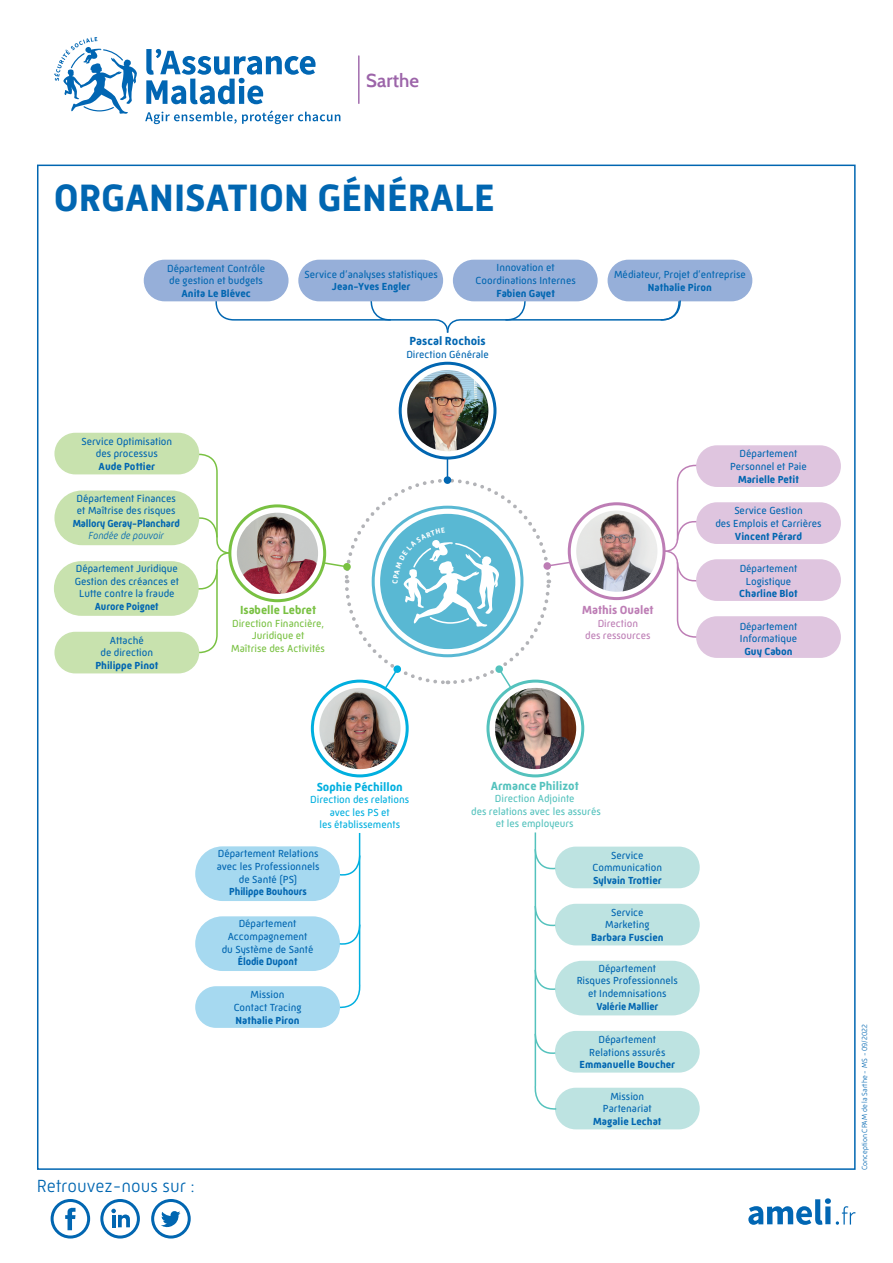
<style>
.page{position:relative;width:893px;height:1263px;background:#fff}
.page>*{position:absolute;margin:0;border:0;box-sizing:border-box;transform-origin:0 0}
.t1{font:700 39px "Mic 32 New";color:#0166b1}
.t2{font:600 18.75px "Cabin";color:#9c64a9}
.t3{font:300 18px "Mic 32 New";color:#0166b1}
.t4{font:700 12px "Mic 32 New";color:#00afdf}
.t5{font:700 12px "Mic 32 New";color:#54c2bd}
.t6{font:700 12px "Mic 32 New";color:#79c142}
.t7{font:700 12px "Mic 32 New";color:#0166b1}
.t8{font:700 12px "Mic 32 New";color:#bd7db5}
.t9{font:10.5px/12.6px "Mic 32 New";color:#0166b1;text-align:center}
.t10{font:700 10.5px "Mic 32 New";color:#0166b1}
.t11{font:700 10.5px "Mic 32 New";color:#0166b1;scale:.96 1}
.t12{font:10.5px/12.6px "Mic 32 New";color:#54c2bd;text-align:center}
.t13{font:10.5px/12.6px "Mic 32 New";color:#79c142;text-align:center}
.t14{font:10.5px/12.6px "Mic 32 New";color:#00afdf;text-align:center}
.t15{font:10.5px/12.6px "Mic 32 New";color:#bd7db5;text-align:center}
.t16{font:italic 300 10.5px "Mic 32 New";letter-spacing:-.01em;color:#0166b1;scale:.96 1}
.t17{font:300 7.5px "Mic 32 New";color:#0166b1}
</style>
<div class="page">
<svg style="left:663px;top:464px;width:33px;height:174px"></svg>
<hr style="left:358px;top:56px;width:2px;height:47px;background:#9c64a9">
<svg style="left:146px;top:49px;width:170px;height:55px"></svg>
<svg style="left:145px;top:110px;width:195px;height:14px"></svg>
<svg style="left:54px;top:37px;width:83px;height:77px"></svg>
<svg style="left:748px;top:1198px;width:108px;height:27px"></svg>
<svg style="left:161px;top:1211px;width:20px;height:17px"></svg>
<div style="left:151px;top:1199px;width:40px;height:39px;border:3px solid #0166b1;border-radius:50%"></div>
<div style="left:100px;top:1199px;width:40px;height:39px;border:3px solid #0166b1;border-radius:50%"></div>
<div style="left:51px;top:1199px;width:39px;height:39px;border:3px solid #0166b1;border-radius:50%"></div>
<svg style="left:111px;top:1209px;width:19px;height:18px"></svg>
<svg style="left:65px;top:1207px;width:11px;height:23px"></svg>
<div style="left:298px;top:260px;width:145px;height:41px;background:#96afd9;border-radius:21px"></div>
<div style="left:453px;top:260px;width:145px;height:41px;background:#96afd9;border-radius:21px"></div>
<div style="left:608px;top:260px;width:144px;height:41px;background:#96afd9;border-radius:21px"></div>
<div style="left:696px;top:445px;width:145px;height:42px;background:#dfc5df;border-radius:21px"></div>
<div style="left:696px;top:502px;width:145px;height:42px;background:#dfc5df;border-radius:21px"></div>
<div style="left:696px;top:559px;width:145px;height:42px;background:#dfc5df;border-radius:21px"></div>
<div style="left:696px;top:616px;width:145px;height:42px;background:#dfc5df;border-radius:21px"></div>
<div style="left:144px;top:260px;width:145px;height:41px;background:#96afd9;border-radius:21px"></div>
<svg style="left:214px;top:298px;width:468px;height:35px"></svg>
<img style="left:407px;top:370px;width:81px;height:81px;border-radius:41px">
<img style="left:237px;top:513px;width:81px;height:81px;border-radius:41px">
<img style="left:576px;top:511px;width:81px;height:81px;border-radius:41px">
<img style="left:495px;top:688px;width:81px;height:81px;border-radius:41px">
<img style="left:319px;top:688px;width:82px;height:81px;border-radius:41px">
<div style="left:399px;top:362px;width:97px;height:97px;border:3px solid #0166b1;border-radius:50%"></div>
<div style="left:228px;top:504px;width:98px;height:98px;border:3px solid #79c142;border-radius:50%"></div>
<div style="left:568px;top:502px;width:98px;height:98px;border:3px solid #bd7db5;border-radius:50%"></div>
<div style="left:486px;top:680px;width:98px;height:97px;border:3px solid #54c2bd;border-radius:50%"></div>
<div style="left:311px;top:680px;width:98px;height:97px;border:3px solid #00afdf;border-radius:50%"></div>
<svg style="left:195px;top:452px;width:36px;height:203px"></svg>
<div style="left:54px;top:433px;width:145px;height:41px;background:#c8e2ae;border-radius:21px"></div>
<div style="left:54px;top:632px;width:145px;height:41px;background:#c8e2ae;border-radius:21px"></div>
<div style="left:195px;top:986px;width:145px;height:42px;background:#a6d9f0;border-radius:21px"></div>
<div style="left:555px;top:904px;width:145px;height:41px;background:#bde3e1;border-radius:21px"></div>
<div style="left:555px;top:847px;width:145px;height:41px;background:#bde3e1;border-radius:21px"></div>
<div style="left:555px;top:1031px;width:145px;height:41px;background:#bde3e1;border-radius:21px"></div>
<div style="left:555px;top:1088px;width:145px;height:41px;background:#bde3e1;border-radius:21px"></div>
<div style="left:54px;top:561px;width:145px;height:55px;background:#c8e2ae;border-radius:27px"></div>
<div style="left:195px;top:846px;width:145px;height:55px;background:#a6d9f0;border-radius:27px"></div>
<div style="left:195px;top:916px;width:145px;height:55px;background:#a6d9f0;border-radius:27px"></div>
<div style="left:555px;top:961px;width:145px;height:54px;background:#bde3e1;border-radius:27px"></div>
<div style="left:54px;top:490px;width:145px;height:55px;background:#c8e2ae;border-radius:27px"></div>
<svg style="left:337px;top:833px;width:24px;height:176px"></svg>
<svg style="left:534px;top:832px;width:24px;height:278px"></svg>
<svg style="left:323px;top:458px;width:247px;height:230px"></svg>
<h2 class="t2" style="left:366px;top:69px;width:54px">Sarthe</h2>
<h1 class="t1" style="left:54px;top:175px;width:442px">ORGANISATION GÉNÉRALE</h1>
<p class="t9" style="left:167px;top:262px;width:100px;text-align:left">Département Contrôle de gestion et budgets</p>
<p class="t10" style="left:181px;top:287px;width:71px">Anita Le Blévec</p>
<p class="t9" style="left:305px;top:268px;width:135px">Service d’analyses statistiques</p>
<p class="t10" style="left:332px;top:281px;width:80px">Jean-Yves Engler</p>
<p class="t9" style="left:476px;top:262px;width:102px">Innovation et<br>Coordinations Internes</p>
<p class="t10" style="left:496px;top:287px;width:60px">Fabien Gayet</p>
<p class="t7" style="left:409px;top:334px;width:78px">Pascal Rochois</p>
<p class="t9" style="left:406px;top:348px;width:84px">Direction Générale</p>
<p class="t9" style="left:614px;top:268px;width:133px">Médiateur, Projet d’entreprise</p>
<p class="t10" style="left:648px;top:281px;width:66px">Nathalie Piron</p>
<p class="t9" style="left:81px;top:435px;width:92px">Service Optimisation des processus</p>
<p class="t10" style="left:99px;top:460px;width:58px">Aude Pottier</p>
<p class="t9" style="left:77px;top:492px;width:101px;text-align:left">Département Finances et Maîtrise des risques</p>
<p class="t11" style="left:73px;top:517px;width:113px">Mallory Geray-Planchard</p>
<p class="t16" style="left:89px;top:530px;width:80px">Fondée de pouvoir</p>
<p class="t9" style="left:75px;top:562px;width:106px">Département Juridique<br>Gestion des créances et<br>Lutte contre la fraude</p>
<p class="t11" style="left:95px;top:600px;width:68px">Aurore Poignet</p>
<p class="t9" style="left:100px;top:634px;width:54px">Attaché<br>de direction</p>
<p class="t10" style="left:95px;top:659px;width:65px">Philippe Pinot</p>
<p class="t6" style="left:240px;top:603px;width:78px">Isabelle Lebret</p>
<p class="t13" style="left:231px;top:617px;width:95px">Direction Financière,<br>Juridique et<br>Maîtrise des Activités</p>
<p class="t8" style="left:582px;top:603px;width:73px">Mathis Oualet</p>
<p class="t15" style="left:585px;top:617px;width:67px">Direction<br>des ressources</p>
<p class="t9" style="left:730px;top:447px;width:78px">Département<br>Personnel et Paie</p>
<p class="t10" style="left:738px;top:473px;width:62px">Marielle Petit</p>
<p class="t9" style="left:715px;top:504px;width:108px">Service Gestion<br>des Emplois et Carrières</p>
<p class="t10" style="left:735px;top:530px;width:69px">Vincent Pérard</p>
<p class="t9" style="left:740px;top:562px;width:59px">Département<br>Logistique</p>
<p class="t10" style="left:739px;top:587px;width:60px">Charline Blot</p>
<p class="t9" style="left:740px;top:620px;width:59px;text-align:left">Département<br>Informatique</p>
<p class="t10" style="left:744px;top:645px;width:50px">Guy Cabon</p>
<p class="t4" style="left:317px;top:779px;width:88px">Sophie Péchillon</p>
<p class="t14" style="left:310px;top:793px;width:101px">Direction des relations avec les PS et<br>les établissements</p>
<p class="t9" style="left:217px;top:847px;width:104px">Département Relations avec les Professionnels de Santé (PS)</p>
<p class="t11" style="left:229px;top:885px;width:82px">Philippe Bouhours</p>
<p class="t9" style="left:222px;top:917px;width:93px">Département<br>Accompagnement du Système de Santé</p>
<p class="t11" style="left:238px;top:955px;width:64px">Élodie Dupont</p>
<p class="t9" style="left:234px;top:988px;width:69px">Mission<br>Contact Tracing</p>
<p class="t10" style="left:236px;top:1014px;width:66px">Nathalie Piron</p>
<h3 class="t3" style="left:37px;top:1175px;width:159px">Retrouvez-nous sur :</h3>
<p class="t5" style="left:491px;top:778px;width:90px">Armance Philizot</p>
<p class="t12" style="left:471px;top:792px;width:131px">Direction Adjointe<br>des relations avec les assurés et les employeurs</p>
<p class="t9" style="left:592px;top:849px;width:71px">Service<br>Communication</p>
<p class="t10" style="left:593px;top:874px;width:70px">Sylvain Trottier</p>
<p class="t9" style="left:605px;top:906px;width:46px">Service<br>Marketing</p>
<p class="t10" style="left:591px;top:931px;width:74px">Barbara Fuscien</p>
<p class="t9" style="left:577px;top:962px;width:103px">Département<br>Risques Professionnels et Indemnisations</p>
<p class="t11" style="left:596px;top:1000px;width:66px">Valérie Mallier</p>
<p class="t9" style="left:589px;top:1033px;width:78px">Département<br>Relations assurés</p>
<p class="t10" style="left:579px;top:1058px;width:97px">Emmanuelle Boucher</p>
<p class="t9" style="left:603px;top:1090px;width:50px">Mission<br>Partenariat</p>
<p class="t10" style="left:593px;top:1115px;width:70px">Magalie Lechat</p>
<p class="t17" style="left:860px;top:1170px;width:148px;rotate:-90deg">Conception CPAM de la Sarthe - MS - 09/2022</p>
</div>
